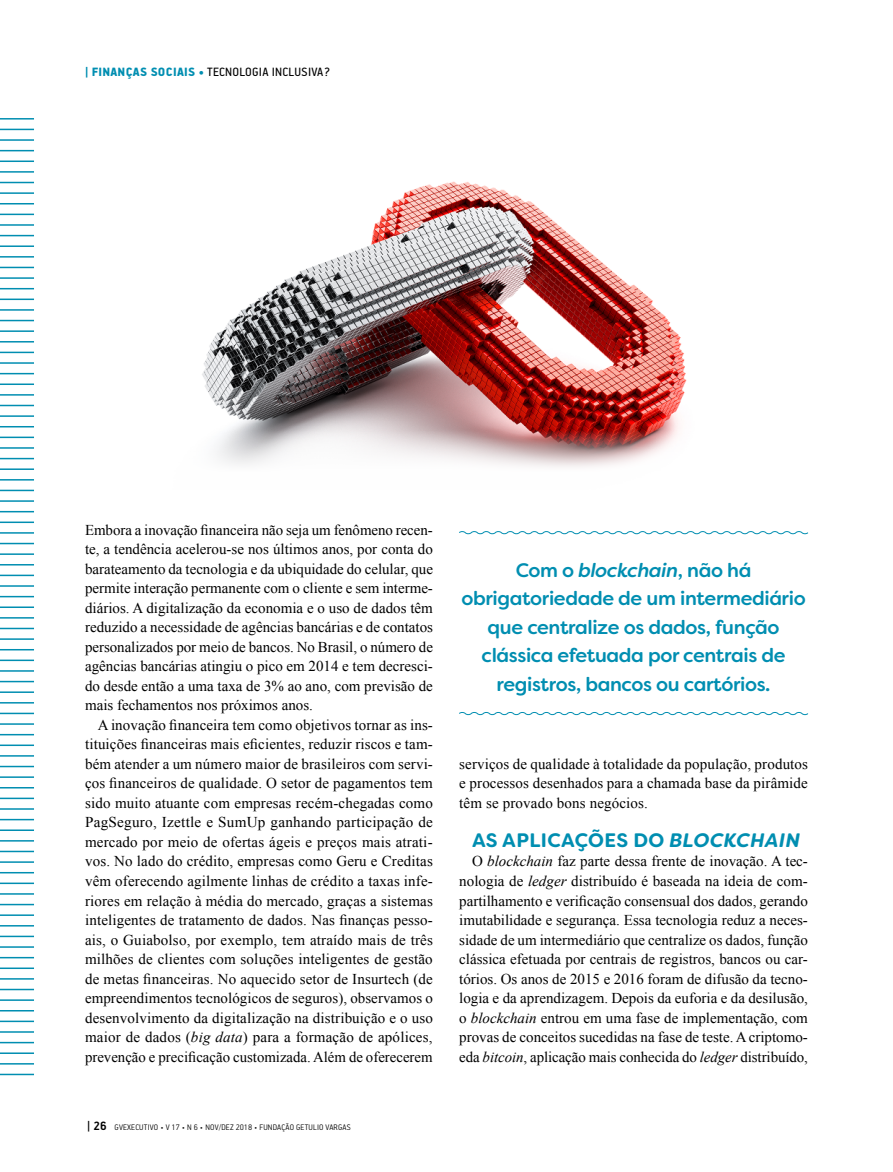
<style>
.page{position:relative;width:893px;height:1172px;background:#fff}
.page>*{position:absolute;margin:0;border:0;box-sizing:border-box;transform-origin:0 0}
.t1{font:500 19.5px/28.5px "Filson Soft";letter-spacing:-.02em;color:#008eb1;text-align:center}
.t2{font:700 19.5px "Filson Soft";letter-spacing:.02em;color:#008eb1}
.t3{font:15px/19.5px "Times New Roman";color:#000;text-align:justify}
.t4{font:13.5px "PF Handbook Pro";letter-spacing:.02em;color:#000}
.t5{font:300 9px "PF Handbook Pro";letter-spacing:.02em;color:#000}
.s1{font-weight:900;color:#008eb1}
.s2{font-style:italic}
.s3{font-weight:700;font-size:13.5px}
</style>
<div class="page">
<svg style="left:459px;top:531px;width:349px;height:4px"></svg>
<svg style="left:459px;top:712px;width:350px;height:4px"></svg>
<hr style="left:0;top:192px;width:34px;height:2px;background:#008eb1">
<hr style="left:0;top:118px;width:34px;height:1px;background:#008eb1">
<hr style="left:0;top:203px;width:34px;height:1px;background:#008eb1">
<hr style="left:0;top:129px;width:34px;height:1px;background:#008eb1">
<hr style="left:0;top:214px;width:34px;height:1px;background:#008eb1">
<hr style="left:0;top:139px;width:34px;height:2px;background:#008eb1">
<hr style="left:0;top:224px;width:34px;height:2px;background:#008eb1">
<hr style="left:0;top:150px;width:34px;height:1px;background:#008eb1">
<hr style="left:0;top:235px;width:34px;height:1px;background:#008eb1">
<hr style="left:0;top:160px;width:34px;height:2px;background:#008eb1">
<hr style="left:0;top:245px;width:34px;height:2px;background:#008eb1">
<hr style="left:0;top:171px;width:34px;height:2px;background:#008eb1">
<hr style="left:0;top:256px;width:34px;height:1px;background:#008eb1">
<hr style="left:0;top:182px;width:34px;height:1px;background:#008eb1">
<hr style="left:0;top:267px;width:34px;height:1px;background:#008eb1">
<hr style="left:0;top:277px;width:34px;height:2px;background:#008eb1">
<hr style="left:0;top:288px;width:34px;height:1px;background:#008eb1">
<hr style="left:0;top:298px;width:34px;height:2px;background:#008eb1">
<hr style="left:0;top:309px;width:34px;height:2px;background:#008eb1">
<hr style="left:0;top:320px;width:34px;height:1px;background:#008eb1">
<hr style="left:0;top:330px;width:34px;height:2px;background:#008eb1">
<hr style="left:0;top:341px;width:34px;height:1px;background:#008eb1">
<hr style="left:0;top:351px;width:34px;height:2px;background:#008eb1">
<hr style="left:0;top:362px;width:34px;height:2px;background:#008eb1">
<hr style="left:0;top:373px;width:34px;height:1px;background:#008eb1">
<hr style="left:0;top:383px;width:34px;height:2px;background:#008eb1">
<hr style="left:0;top:394px;width:34px;height:1px;background:#008eb1">
<hr style="left:0;top:405px;width:34px;height:1px;background:#008eb1">
<hr style="left:0;top:415px;width:34px;height:2px;background:#008eb1">
<hr style="left:0;top:426px;width:34px;height:1px;background:#008eb1">
<hr style="left:0;top:436px;width:34px;height:2px;background:#008eb1">
<hr style="left:0;top:447px;width:34px;height:2px;background:#008eb1">
<hr style="left:0;top:458px;width:34px;height:1px;background:#008eb1">
<hr style="left:0;top:468px;width:34px;height:2px;background:#008eb1">
<hr style="left:0;top:479px;width:34px;height:1px;background:#008eb1">
<hr style="left:0;top:489px;width:34px;height:2px;background:#008eb1">
<hr style="left:0;top:500px;width:34px;height:2px;background:#008eb1">
<hr style="left:0;top:511px;width:34px;height:1px;background:#008eb1">
<hr style="left:0;top:521px;width:34px;height:2px;background:#008eb1">
<hr style="left:0;top:532px;width:34px;height:1px;background:#008eb1">
<hr style="left:0;top:543px;width:34px;height:1px;background:#008eb1">
<hr style="left:0;top:553px;width:34px;height:2px;background:#008eb1">
<hr style="left:0;top:564px;width:34px;height:1px;background:#008eb1">
<hr style="left:0;top:574px;width:34px;height:2px;background:#008eb1">
<hr style="left:0;top:585px;width:34px;height:1px;background:#008eb1">
<hr style="left:0;top:596px;width:34px;height:1px;background:#008eb1">
<hr style="left:0;top:606px;width:34px;height:2px;background:#008eb1">
<hr style="left:0;top:617px;width:34px;height:1px;background:#008eb1">
<hr style="left:0;top:627px;width:34px;height:2px;background:#008eb1">
<hr style="left:0;top:638px;width:34px;height:2px;background:#008eb1">
<hr style="left:0;top:649px;width:34px;height:1px;background:#008eb1">
<hr style="left:0;top:659px;width:34px;height:2px;background:#008eb1">
<hr style="left:0;top:670px;width:34px;height:1px;background:#008eb1">
<hr style="left:0;top:680px;width:34px;height:2px;background:#008eb1">
<hr style="left:0;top:691px;width:34px;height:2px;background:#008eb1">
<hr style="left:0;top:702px;width:34px;height:1px;background:#008eb1">
<hr style="left:0;top:712px;width:34px;height:2px;background:#008eb1">
<hr style="left:0;top:723px;width:34px;height:1px;background:#008eb1">
<hr style="left:0;top:734px;width:34px;height:1px;background:#008eb1">
<hr style="left:0;top:744px;width:34px;height:2px;background:#008eb1">
<hr style="left:0;top:755px;width:34px;height:1px;background:#008eb1">
<hr style="left:0;top:765px;width:34px;height:2px;background:#008eb1">
<hr style="left:0;top:776px;width:34px;height:2px;background:#008eb1">
<hr style="left:0;top:787px;width:34px;height:1px;background:#008eb1">
<hr style="left:0;top:797px;width:34px;height:2px;background:#008eb1">
<hr style="left:0;top:808px;width:34px;height:1px;background:#008eb1">
<hr style="left:0;top:818px;width:34px;height:2px;background:#008eb1">
<hr style="left:0;top:829px;width:34px;height:2px;background:#008eb1">
<hr style="left:0;top:840px;width:34px;height:1px;background:#008eb1">
<hr style="left:0;top:850px;width:34px;height:2px;background:#008eb1">
<hr style="left:0;top:861px;width:34px;height:1px;background:#008eb1">
<hr style="left:0;top:872px;width:34px;height:1px;background:#008eb1">
<hr style="left:0;top:882px;width:34px;height:2px;background:#008eb1">
<hr style="left:0;top:893px;width:34px;height:1px;background:#008eb1">
<hr style="left:0;top:903px;width:34px;height:2px;background:#008eb1">
<hr style="left:0;top:914px;width:34px;height:1px;background:#008eb1">
<hr style="left:0;top:925px;width:34px;height:1px;background:#008eb1">
<hr style="left:0;top:935px;width:34px;height:2px;background:#008eb1">
<hr style="left:0;top:946px;width:34px;height:1px;background:#008eb1">
<hr style="left:0;top:956px;width:34px;height:2px;background:#008eb1">
<hr style="left:0;top:967px;width:34px;height:2px;background:#008eb1">
<hr style="left:0;top:978px;width:34px;height:1px;background:#008eb1">
<hr style="left:0;top:988px;width:34px;height:2px;background:#008eb1">
<hr style="left:0;top:999px;width:34px;height:1px;background:#008eb1">
<hr style="left:0;top:1010px;width:34px;height:1px;background:#008eb1">
<hr style="left:0;top:1020px;width:34px;height:2px;background:#008eb1">
<hr style="left:0;top:1031px;width:34px;height:1px;background:#008eb1">
<hr style="left:0;top:1041px;width:34px;height:2px;background:#008eb1">
<hr style="left:0;top:1052px;width:34px;height:1px;background:#008eb1">
<hr style="left:0;top:1063px;width:34px;height:1px;background:#008eb1">
<hr style="left:0;top:1073px;width:34px;height:2px;background:#008eb1">
<img style="left:202px;top:181px;width:485px;height:286px">
<p class="t4" style="left:85px;top:63px;width:247px"><span class="s1">| FINANÇAS SOCIAIS •</span> TECNOLOGIA INCLUSIVA?</p>
<p class="t3" style="left:85px;top:520px;width:350px">Embora a inovação financeira não seja um fenômeno recen&shy;te, a tendência acelerou-se nos últimos anos, por conta do barateamento da tecnologia e da ubiquidade do celular, que permite interação permanente com o cliente e sem interme&shy;diários. A digitalização da economia e o uso de dados têm reduzido a necessidade de agências bancárias e de contatos personalizados por meio de bancos. No Brasil, o número de agências bancárias atingiu o pico em 2014 e tem decresci&shy;do desde então a uma taxa de 3% ao ano, com previsão de mais fechamentos nos próximos anos.</p>
<p class="t3" style="left:85px;top:715px;width:349px;text-indent:13px">A inovação financeira tem como objetivos tornar as ins&shy;tituições financeiras mais eficientes, reduzir riscos e tam&shy;bém atender a um número maior de brasileiros com servi&shy;ços financeiros de qualidade. O setor de pagamentos tem sido muito atuante com empresas recém-chegadas como PagSeguro, Izettle e SumUp ganhando participação de mercado por meio de ofertas ágeis e preços mais atrati&shy;vos. No lado do crédito, empresas como Geru e Creditas vêm oferecendo agilmente linhas de crédito a taxas infe&shy;riores em relação à média do mercado, graças a sistemas inteligentes de tratamento de dados. Nas finanças pesso&shy;ais, o Guiabolso, por exemplo, tem atraído mais de três milhões de clientes com soluções inteligentes de gestão de metas financeiras. No aquecido setor de Insurtech (de empreendimentos tecnológicos de seguros), observamos o desenvolvimento da digitalização na distribuição e o uso maior de dados (<span class="s2">big data</span>) para a formação de apólices, prevenção e precificação customizada. Além de oferecerem</p>
<p class="t5" style="left:87px;top:1121px;width:265px"><span class="s3">| 26</span> GVEXECUTIVO • V 17 • N 6 • NOV/DEZ 2018 • FUNDAÇÃO GETULIO VARGAS</p>
<h1 class="t1" style="left:461px;top:555px;width:346px">Com o <span class="s2">blockchain</span>, não há obrigatoriedade de um intermediário que centralize os dados, função clássica efetuada por centrais de registros, bancos ou cartórios.</h1>
<p class="t3" style="left:459px;top:754px;width:350px">serviços de qualidade à totalidade da população, produtos e processos desenhados para a chamada base da pirâmide têm se provado bons negócios.</p>
<h1 class="t2" style="left:472px;top:827px;width:329px">AS APLICAÇÕES DO <span class="s2">BLOCKCHAIN</span></h1>
<p class="t3" style="left:459px;top:851px;width:350px;text-indent:13px">O <span class="s2">blockchain</span> faz parte dessa frente de inovação. A tec&shy;nologia de <span class="s2">ledger</span> distribuído é baseada na ideia de com&shy;partilhamento e verificação consensual dos dados, gerando imutabilidade e segurança. Essa tecnologia reduz a neces&shy;sidade de um intermediário que centralize os dados, função clássica efetuada por centrais de registros, bancos ou car&shy;tórios. Os anos de 2015 e 2016 foram de difusão da tecno&shy;logia e da aprendizagem. Depois da euforia e da desilusão, o <span class="s2">blockchain</span> entrou em uma fase de implementação, com provas de conceitos sucedidas na fase de teste. A criptomo&shy;eda <span class="s2">bitcoin</span>, aplicação mais conhecida do <span class="s2">ledger</span> distribuído,</p>
</div>
